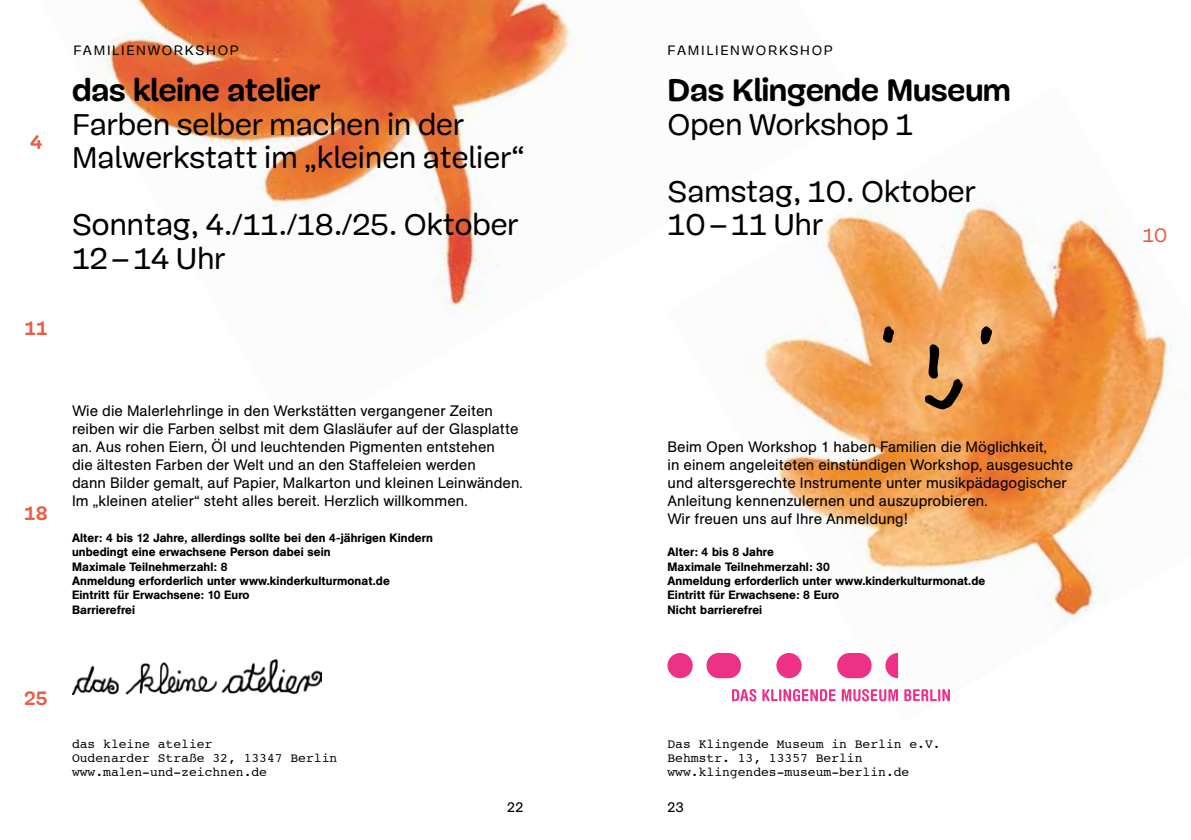
<style>
.page{position:relative;width:1191px;height:840px;background:#fff}
.page>*{position:absolute;margin:0;border:0;box-sizing:border-box;transform-origin:0 0}
.t1{font:700 32px "Mija";color:#000}
.t2{font:30.8px/33.6px "Mija";color:#000}
.t3{font:700 20px "Mija";color:#e85e46}
.t4{font:20px "Mija";color:#e85e46}
.t5{font:15px/18px "AG Buch BQ";letter-spacing:.005em;color:#000}
.t6{font:14px "Mija";letter-spacing:.12em;color:#000}
.t7{font:14px "AG Buch BQ";color:#000}
.t8{font:13px/14px "Courier";color:#000}
.t9{font:500 12px/14.4px "AG Buch BQ";letter-spacing:.01em;color:#000}
</style>
<div class="page">
<img style="left:93px;top:0;width:490px;height:312px">
<img style="left:667px;top:195px;width:520px;height:515px">
<img style="left:72px;top:659px;width:250px;height:35px">
<svg style="left:732px;top:688px;width:24px;height:13px"></svg>
<svg style="left:762px;top:688px;width:73px;height:13px"></svg>
<svg style="left:841px;top:688px;width:57px;height:13px"></svg>
<svg style="left:904px;top:688px;width:46px;height:13px"></svg>
<div style="left:837px;top:652px;width:34px;height:25px;background:#ed3186;border-radius:12px"></div>
<div style="left:776px;top:652px;width:25px;height:25px;background:#ed3186;border-radius:50%"></div>
<div style="left:706px;top:652px;width:35px;height:25px;background:#ed3186;border-radius:12px"></div>
<div style="left:667px;top:652px;width:25px;height:25px;background:#ed3186;border-radius:50%"></div>
<svg style="left:885px;top:652px;width:13px;height:25px"></svg>
<svg style="left:882px;top:326px;width:12px;height:16px"></svg>
<svg style="left:980px;top:326px;width:12px;height:18px"></svg>
<svg style="left:924px;top:343px;width:39px;height:66px"></svg>
<h3 class="t3" style="left:30px;top:131px;width:13px">4</h3>
<h3 class="t3" style="left:24px;top:317px;width:25px">11</h3>
<p class="t6" style="left:73px;top:43px;width:167px">Familienworkshop</p>
<h1 class="t1" style="left:72px;top:73px;width:250px">das kleine atelier</h1>
<h2 class="t2" style="left:72px;top:107px;width:454px">Farben selber machen in der<br>Malwerkstatt im „kleinen atelier“</h2>
<h2 class="t2" style="left:72px;top:208px;width:448px">Sonntag, 4./11./18./25. Oktober<br>12–14 Uhr</h2>
<h3 class="t3" style="left:24px;top:502px;width:25px">18</h3>
<p class="t5" style="left:72px;top:401px;width:452px">Wie die Malerlehrlinge in den Werkstätten vergangener Zeiten reiben wir die Farben selbst mit dem Glasläufer auf der Glasplatte an. Aus rohen Eiern, Öl und leuchtenden Pigmenten entstehen<br>die ältesten Farben der Welt und an den Staffeleien werden<br>dann Bilder gemalt, auf Papier, Malkarton und kleinen Leinwänden.<br>Im „kleinen atelier“ steht alles bereit. Herzlich willkommen.</p>
<p class="t9" style="left:72px;top:530px;width:362px">Alter: 4 bis 12 Jahre, allerdings sollte bei den 4-jährigen Kindern unbedingt eine erwachsene Person dabei sein<br>Maximale Teilnehmerzahl: 8<br>Anmeldung erforderlich unter www.kinderkulturmonat.de<br>Eintritt für Erwachsene: 10 Euro<br>Barrierefrei</p>
<p class="t6" style="left:667px;top:43px;width:167px">Familienworkshop</p>
<h1 class="t1" style="left:667px;top:73px;width:345px">Das Klingende Museum</h1>
<h2 class="t2" style="left:667px;top:91px;width:310px;line-height:67.2px">Open Workshop 1<br>Samstag, 10. Oktober</h2>
<h2 class="t2" style="left:667px;top:208px;width:157px">10–11 Uhr</h2>
<p class="t5" style="left:667px;top:437px;width:407px">Beim Open Workshop 1 haben Familien die Möglichkeit,<br>in einem angeleiteten einstündigen Workshop, ausgesuchte und altersgerechte Instrumente unter musikpädagogischer Anleitung kennenzulernen und auszuprobieren.<br>Wir freuen uns auf Ihre Anmeldung!</p>
<p class="t9" style="left:667px;top:544px;width:319px">Alter: 4 bis 8 Jahre<br>Maximale Teilnehmerzahl: 30<br>Anmeldung erforderlich unter www.kinderkulturmonat.de<br>Eintritt für Erwachsene: 8 Euro<br>Nicht barrierefrei</p>
<h3 class="t3" style="left:24px;top:687px;width:25px">25</h3>
<p class="t8" style="left:72px;top:736px;width:267px">das kleine atelier<br>Oudenarder Straße 32, 13347 Berlin www.malen-und-zeichnen.de</p>
<p class="t8" style="left:667px;top:736px;width:275px">Das Klingende Museum in Berlin e.V.<br>Behmstr. 13, 13357 Berlin www.klingendes-museum-berlin.de</p>
<p class="t7" style="left:507px;top:798px;width:18px">22</p>
<p class="t7" style="left:667px;top:798px;width:18px">23</p>
<h3 class="t4" style="left:1142px;top:224px;width:26px">10</h3>
</div>
